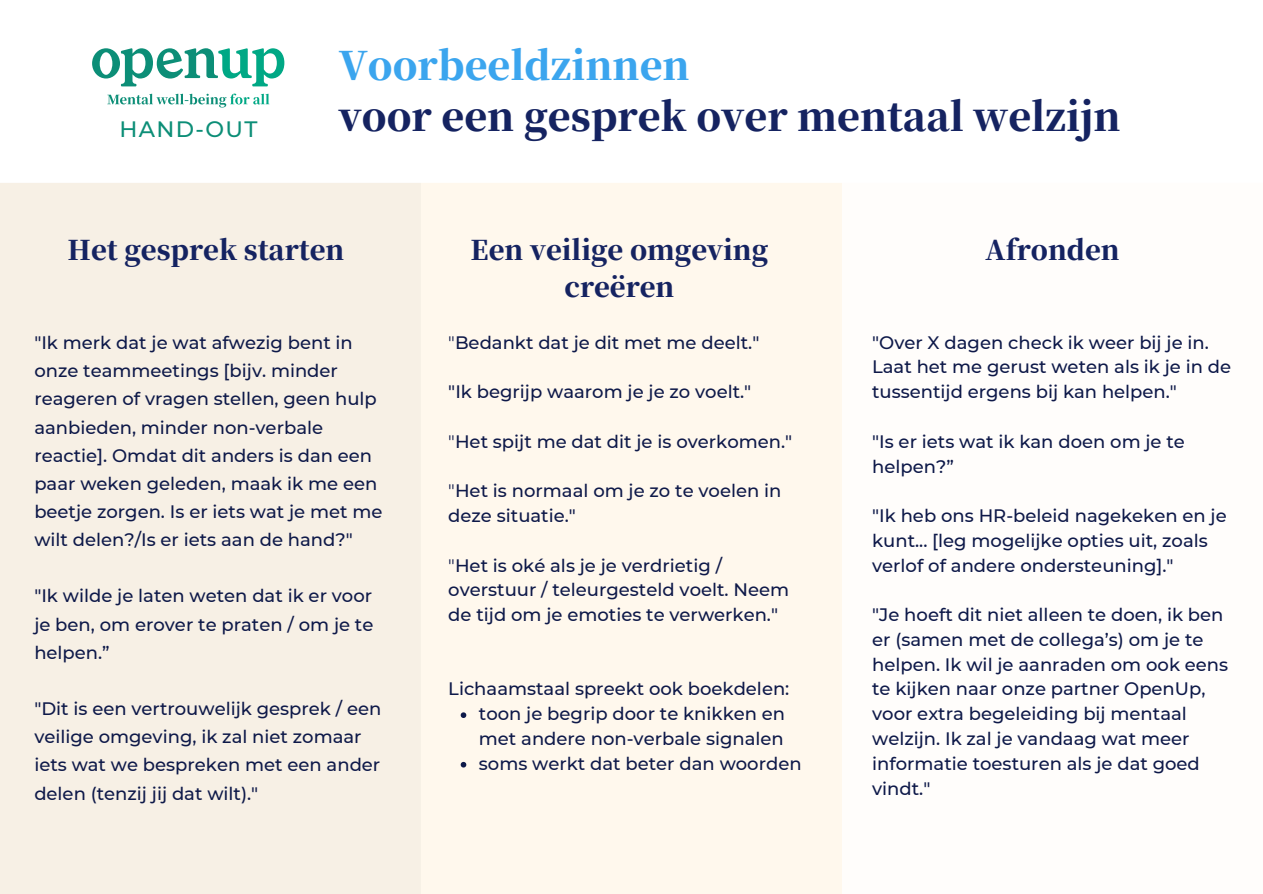
<style>
.page{position:relative;width:1263px;height:894px;background:#fff}
.page>*{position:absolute;margin:0;border:0;box-sizing:border-box;transform-origin:0 0}
.t1{font:900 39px "Noto Serif JP";color:#152361}
.t2{font:900 39px "Noto Serif JP";color:#3ba5ee}
.t3{font:900 27px/37.2px "Noto Serif JP";color:#152361;text-align:center}
.t4{font:500 22.2px "Montserrat";letter-spacing:.06em;color:#0c8e77}
.t5{font:500 18px/24.8px "Montserrat";color:#0e1949}
.s1{font-weight:400}
</style>
<div class="page">
<div style="left:0;top:183px;width:421px;height:710px;background:#f7f0e5"></div>
<div style="left:421px;top:183px;width:421px;height:710px;background:#fff8ed"></div>
<svg style="left:92px;top:48px;width:192px;height:38px"></svg>
<svg style="left:107px;top:94px;width:162px;height:13px"></svg>
<svg style="left:461px;top:712px;width:5px;height:5px"></svg>
<svg style="left:461px;top:761px;width:5px;height:6px"></svg>
<p class="t4" style="left:120px;top:114px;width:139px">HAND-OUT</p>
<h1 class="t2" style="left:339px;top:44px;width:352px">Voorbeeldzinnen</h1>
<h1 class="t1" style="left:339px;top:95px;width:783px">voor een gesprek over mentaal welzijn</h1>
<h2 class="t3" style="left:68px;top:232px;width:278px">Het gesprek starten</h2>
<h2 class="t3" style="left:470px;top:232px;width:299px">Een veilige omgeving creëren</h2>
<h2 class="t3" style="left:985px;top:232px;width:136px">Afronden</h2>
<p class="t5" style="left:34px;top:328px;width:350px;line-height:28.2px">"Ik merk dat je wat afwezig bent in onze teammeetings [bijv. minder reageren of vragen stellen, geen hulp aanbieden, minder non-verbale reactie]. Omdat dit anders is dan een paar weken geleden, maak ik me een beetje zorgen. Is er iets wat je met me wilt delen?/Is er iets aan de hand?"</p>
<p class="t5" style="left:34px;top:581px;width:341px;line-height:28.2px;text-align:justify">"Ik wilde je laten weten dat ik er voor je ben, om erover te praten / om je te helpen.”</p>
<p class="t5" style="left:34px;top:693px;width:348px;line-height:28.2px">"Dit is een vertrouwelijk gesprek / een veilige omgeving, ik zal niet zomaar iets wat we bespreken met een ander delen (tenzij jij dat wilt)."</p>
<p class="t5" style="left:448px;top:329px;width:313px"><span class="s1">"</span>Bedankt dat je dit met me deelt."</p>
<p class="t5" style="left:448px;top:378px;width:304px">"Ik begrijp waarom je je zo voelt."</p>
<p class="t5" style="left:448px;top:428px;width:345px"><span class="s1">"</span>Het spijt me dat dit je is overkomen."</p>
<p class="t5" style="left:448px;top:477px;width:335px"><span class="s1">"</span>Het is normaal om je zo te voelen in deze situatie."</p>
<p class="t5" style="left:448px;top:552px;width:342px"><span class="s1">"</span>Het is oké als je je verdrietig / overstuur / teleurgesteld voelt. Neem de tijd om je emoties te verwerken."</p>
<p class="t5" style="left:479px;top:675px;width:324px;text-indent:-31px">Lichaamstaal spreekt ook boekdelen: toon je begrip door te knikken en met andere non-verbale signalen soms werkt dat beter dan woorden</p>
<p class="t5" style="left:872px;top:329px;width:361px">"Over X dagen check ik weer bij je in.<br>Laat het me gerust weten als ik je in de tussentijd ergens bij kan helpen."</p>
<p class="t5" style="left:872px;top:428px;width:314px">"Is er iets wat ik kan doen om je te helpen?”</p>
<p class="t5" style="left:872px;top:502px;width:356px">"Ik heb ons HR-beleid nagekeken en je kunt... [leg mogelijke opties uit, zoals verlof of andere ondersteuning]."</p>
<p class="t5" style="left:872px;top:601px;width:358px">"Je hoeft dit niet alleen te doen, ik ben er (samen met de collega’s) om je te helpen. Ik wil je aanraden om ook eens te kijken naar onze partner OpenUp, voor extra begeleiding bij mentaal welzijn. Ik zal je vandaag wat meer informatie toesturen als je dat goed vindt."</p>
</div>
